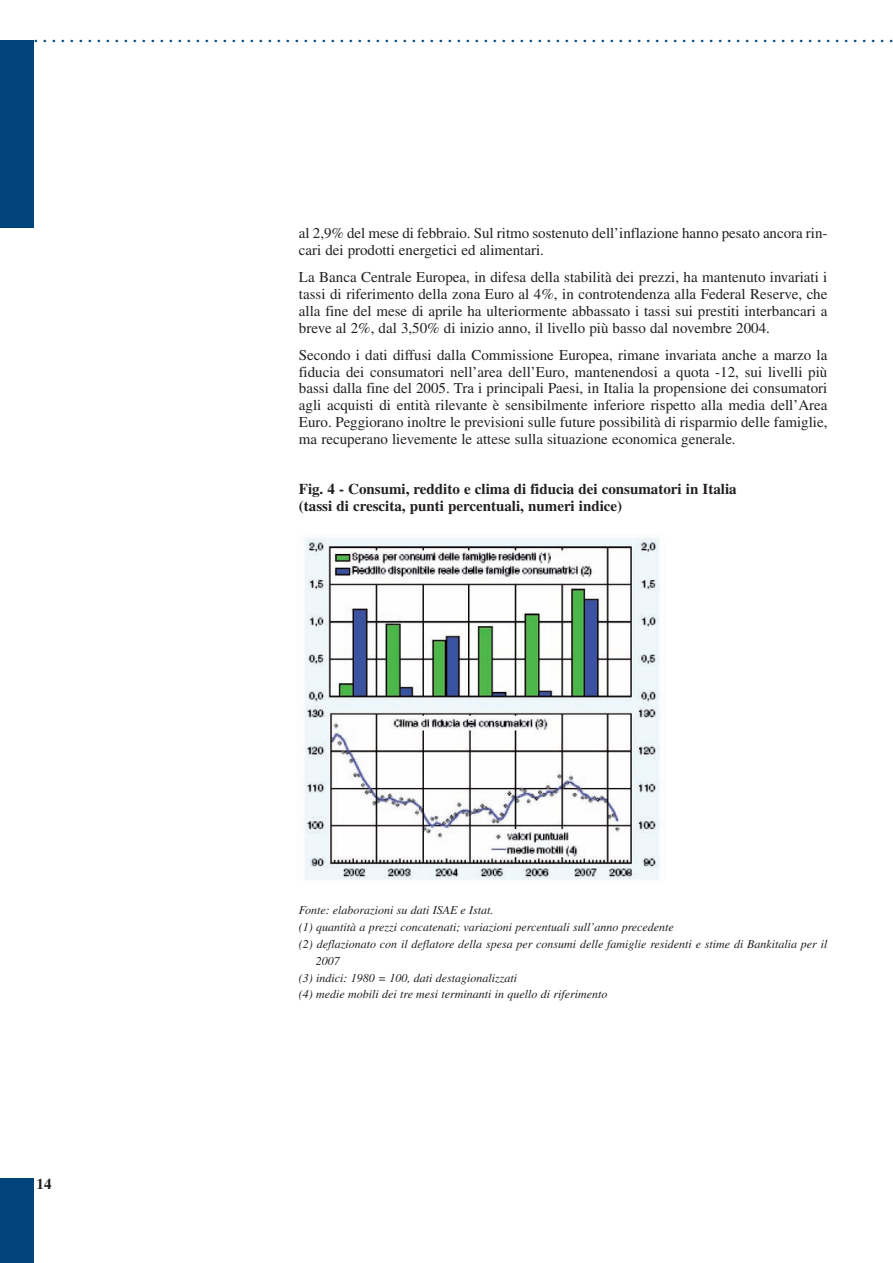
<style>
.page{position:relative;width:893px;height:1263px;background:#fff}
.page>*{position:absolute;margin:0;border:0;box-sizing:border-box;transform-origin:0 0}
.t1{font:22.5px "Times";color:#00447b}
.t2{font:15px/16.8px "Times";letter-spacing:-.005em;color:#231f20;text-align:justify}
.t3{font:700 15px/16.8px "Times";color:#231f20}
.t4{font:italic 12px "Times";color:#231f20}
</style>
<div class="page">
<div style="left:0;top:1178px;width:34px;height:85px;background:#00447b"></div>
<div style="left:0;top:40px;width:34px;height:187px;background:#00447b"></div>
<img style="left:304px;top:538px;width:357px;height:342px">
<h1 class="t1" style="left:33px;top:26px;width:862px">................................................................................................</h1>
<p class="t2" style="left:299px;top:226px;width:530px">al 2,9% del mese di febbraio. Sul ritmo sostenuto dell’inflazione hanno pesato ancora rin&shy;cari dei prodotti energetici ed alimentari.</p>
<p class="t2" style="left:299px;top:270px;width:530px">La Banca Centrale Europea, in difesa della stabilità dei prezzi, ha mantenuto invariati i tassi di riferimento della zona Euro al 4%, in controtendenza alla Federal Reserve, che alla fine del mese di aprile ha ulteriormente abbassato i tassi sui prestiti interbancari a breve al 2%, dal 3,50% di inizio anno, il livello più basso dal novembre 2004.</p>
<p class="t2" style="left:299px;top:348px;width:530px">Secondo i dati diffusi dalla Commissione Europea, rimane invariata anche a marzo la fiducia dei consumatori nell’area dell’Euro, mantenendosi a quota -12, sui livelli più bassi dalla fine del 2005. Tra i principali Paesi, in Italia la propensione dei consumatori agli acquisti di entità rilevante è sensibilmente inferiore rispetto alla media dell’Area Euro. Peggiorano inoltre le previsioni sulle future possibilità di risparmio delle famiglie, ma recuperano lievemente le attese sulla situazione economica generale.</p>
<p class="t3" style="left:299px;top:482px;width:439px">Fig. 4 - Consumi, reddito e clima di fiducia dei consumatori in Italia (tassi di crescita, punti percentuali, numeri indice)</p>
<p class="t3" style="left:37px;top:1177px;width:16px">14</p>
<p class="t4" style="left:299px;top:906px;width:196px">Fonte: elaborazioni su dati ISAE e Istat.</p>
<p class="t4" style="left:299px;top:923px;width:376px">(1) quantità a prezzi concatenati; variazioni percentuali sull’anno precedente</p>
<p class="t4" style="left:299px;top:939px;width:530px">(2) deflazionato con il deflatore della spesa per consumi delle famiglie residenti e stime di Bankitalia per il</p>
<p class="t4" style="left:316px;top:956px;width:25px">2007</p>
<p class="t4" style="left:299px;top:973px;width:220px">(3) indici: 1980 = 100, dati destagionalizzati</p>
<p class="t4" style="left:299px;top:990px;width:310px">(4) medie mobili dei tre mesi terminanti in quello di riferimento</p>
</div>
